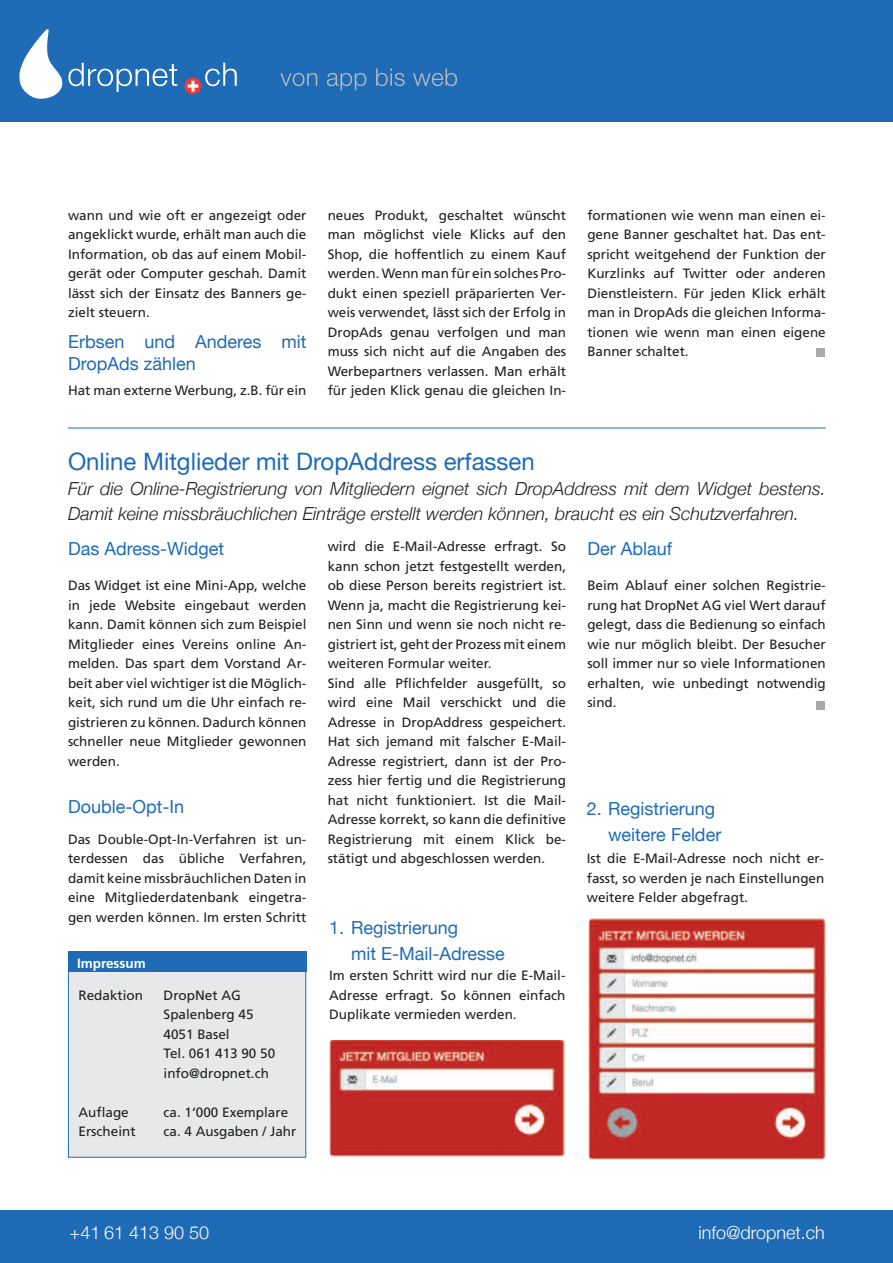
<style>
.page{position:relative;width:893px;height:1263px;background:#fff}
.page>*{position:absolute;margin:0;border:0;box-sizing:border-box;transform-origin:0 0}
.t1{font:24px "font 000000002757 d 56 e";color:#1f6bb5}
.t2{font:18px/25.2px "font 000000002757 d 56 f";color:#231f20}
.t3{font:18px/25.5px "font 000000002757 d 56 e";color:#1f6bb5}
.t4{font:18px "font 000000002757 d 56 f";color:#fff}
.t5{font:13.5px/19.5px "Frutiger LT";color:#231f20;text-align:justify}
.t6{font:700 13.5px "Frutiger LT";color:#fff}
</style>
<div class="page">
<div style="left:0;top:0;width:893px;height:122px;background:#1f6bb5"></div>
<svg style="left:19px;top:29px;width:158px;height:70px"></svg>
<svg style="left:205px;top:63px;width:32px;height:23px"></svg>
<svg style="left:280px;top:73px;width:37px;height:13px"></svg>
<svg style="left:327px;top:73px;width:39px;height:17px"></svg>
<svg style="left:376px;top:68px;width:29px;height:18px"></svg>
<svg style="left:413px;top:68px;width:44px;height:18px"></svg>
<svg style="left:185px;top:78px;width:16px;height:16px"></svg>
<svg style="left:188px;top:81px;width:10px;height:10px"></svg>
<div style="left:0;top:1211px;width:893px;height:52px;background:#1f6bb5"></div>
<div style="left:817px;top:701px;width:8px;height:8px;background:#a8a9ad"></div>
<div style="left:69px;top:953px;width:236px;height:204px;background:#e7e8e9"></div>
<div style="left:68px;top:952px;width:238px;height:206px;border:1px solid #1f6bb5"></div>
<div style="left:69px;top:951px;width:238px;height:21px;background:#1f6bb5"></div>
<hr style="left:68px;top:428px;width:758px;height:1px;background:#1f6bb5">
<div style="left:817px;top:348px;width:8px;height:8px;background:#a8a9ad"></div>
<img style="left:329px;top:1040px;width:235px;height:116px">
<img style="left:589px;top:918px;width:237px;height:241px">
<p class="t5" style="left:68px;top:205px;width:240px">wann und wie oft er angezeigt oder angeklickt wurde, erhält man auch die Information, ob das auf einem Mobil&shy;gerät oder Computer geschah. Damit lässt sich der Einsatz des Banners ge&shy;zielt steuern.</p>
<h2 class="t3" style="left:68px;top:331px;width:240px;line-height:21.6px">Erbsen und Anderes mit<br>DropAds zählen</h2>
<p class="t5" style="left:68px;top:381px;width:240px">Hat man externe Werbung, z.B. für ein</p>
<p class="t5" style="left:328px;top:205px;width:240px">neues Produkt, geschaltet wünscht man möglichst viele Klicks auf den Shop, die hoffentlich zu einem Kauf werden. Wenn man für ein solches Pro&shy;dukt einen speziell präparierten Ver&shy;weis verwendet, lässt sich der Erfolg in DropAds genau verfolgen und man muss sich nicht auf die Angaben des Werbepartners verlassen. Man erhält für jeden Klick genau die gleichen In-</p>
<p class="t5" style="left:587px;top:205px;width:240px">formationen wie wenn man einen ei&shy;gene Banner geschaltet hat. Das ent&shy;spricht weitgehend der Funktion der Kurzlinks auf Twitter oder anderen Dienstleistern. Für jeden Klick erhält man in DropAds die gleichen Informa&shy;tionen wie wenn man einen eigene Banner schaltet.</p>
<h1 class="t1" style="left:68px;top:447px;width:468px">Online Mitglieder mit DropAddress erfassen</h1>
<h2 class="t2" style="left:68px;top:475px;width:759px">Für die Online-Registrierung von Mitgliedern eignet sich DropAddress mit dem Widget bestens.<br>Damit keine missbräuchlichen Einträge erstellt werden können, braucht es ein Schutzverfahren.</h2>
<h2 class="t3" style="left:68px;top:536px;width:158px">Das Adress-Widget</h2>
<p class="t5" style="left:68px;top:576px;width:240px">Das Widget ist eine Mini-App, welche in jede Website eingebaut werden kann. Damit können sich zum Beispiel Mitglieder eines Vereins online An&shy;melden. Das spart dem Vorstand Ar&shy;beit aber viel wichtiger ist die Möglich&shy;keit, sich rund um die Uhr einfach re&shy;gistrieren zu können. Dadurch können schneller neue Mitglieder gewonnen werden.</p>
<h2 class="t3" style="left:68px;top:793px;width:118px">Double-Opt-In</h2>
<p class="t5" style="left:68px;top:829px;width:240px">Das Double-Opt-In-Verfahren ist un&shy;terdessen das übliche Verfahren, damit keine missbräuchlichen Daten in eine Mitgliederdatenbank eingetra&shy;gen werden können. Im ersten Schritt</p>
<p class="t6" style="left:77px;top:955px;width:70px">Impressum</p>
<p class="t5" style="left:79px;top:985px;width:66px">Redaktion</p>
<p class="t5" style="left:164px;top:985px;width:113px;text-align:left">DropNet AG<br>Spalenberg 45<br>4051 Basel<br>Tel. 061 413 90 50 info@dropnet.ch</p>
<p class="t5" style="left:79px;top:1102px;width:52px">Auflage</p>
<p class="t5" style="left:164px;top:1102px;width:126px">ca. 1‘000 Exemplare</p>
<p class="t5" style="left:79px;top:1122px;width:59px">Erscheint</p>
<p class="t5" style="left:164px;top:1122px;width:134px">ca. 4 Ausgaben / Jahr</p>
<p class="t5" style="left:328px;top:537px;width:240px;text-align:left">wird die E-Mail-Adresse erfragt. So kann schon jetzt festgestellt werden, ob diese Person bereits registriert ist.<br>Wenn ja, macht die Registrierung kei&shy;nen Sinn und wenn sie noch nicht re&shy;gistriert ist, geht der Prozess mit einem weiteren Formular weiter.<br>Sind alle Pflichfelder ausgefüllt, so wird eine Mail verschickt und die Adresse in DropAddress gespeichert.<br>Hat sich jemand mit falscher E-Mail-Adresse registriert, dann ist der Pro&shy;zess hier fertig und die Registrierung hat nicht funktioniert. Ist die Mail-Adresse korrekt, so kann die definitive Registrierung mit einem Klick be&shy;stätigt und abgeschlossen werden.</p>
<h2 class="t3" style="left:587px;top:536px;width:86px">Der Ablauf</h2>
<p class="t5" style="left:587px;top:576px;width:240px">Beim Ablauf einer solchen Registrie&shy;rung hat DropNet AG viel Wert darauf gelegt, dass die Bedienung so einfach wie nur möglich bleibt. Der Besucher soll immer nur so viele Informationen erhalten, wie unbedingt notwendig sind.</p>
<h2 class="t3" style="left:608px;top:796px;width:115px;text-indent:-21px">2. Registrierung weitere Felder</h2>
<p class="t5" style="left:587px;top:849px;width:239px">Ist die E-Mail-Adresse noch nicht er&shy;fasst, so werden je nach Einstellungen weitere Felder abgefragt.</p>
<h2 class="t3" style="left:351px;top:915px;width:155px;text-indent:-22px">1. Registrierung<br>mit E-Mail-Adresse</h2>
<p class="t5" style="left:329px;top:966px;width:238px">Im ersten Schritt wird nur die E-Mail-Adresse erfragt. So können einfach Duplikate vermieden werden.</p>
<h2 class="t4" style="left:70px;top:1222px;width:141px">+41 61 413 90 50</h2>
<h2 class="t4" style="left:698px;top:1222px;width:128px">info@dropnet.ch</h2>
</div>
